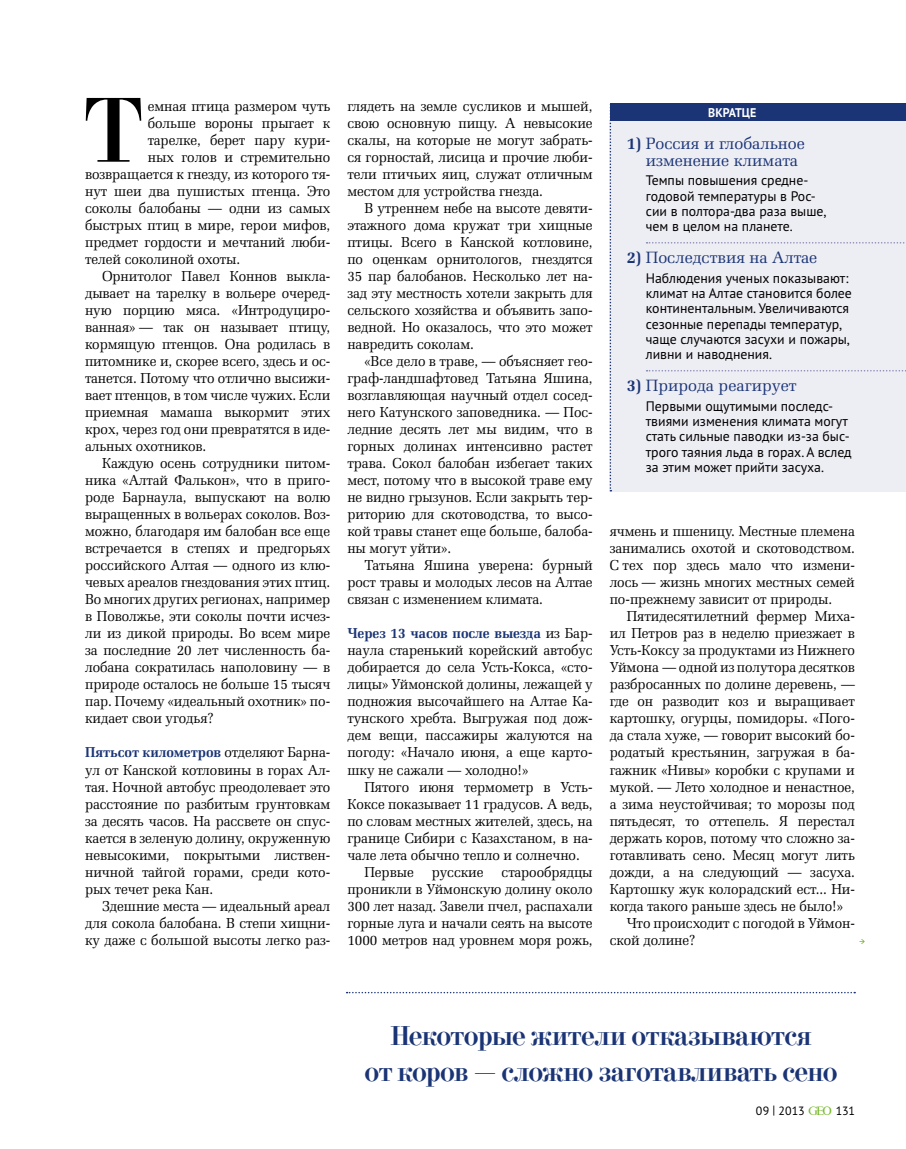
<style>
.page{position:relative;width:906px;height:1149px;background:#fff}
.page>*{position:absolute;margin:0;border:0;box-sizing:border-box;transform-origin:0 0}
.t1{font:600 91.05px "Didona";color:#000;scale:.95 1}
.t2{font:600 27px/36px "Didona";letter-spacing:-.01em;color:#1a3475;text-align:center}
.t3{font:16.5px/16.5px "Zapf Elliptical 711 BT";color:#1a3475}
.t4{font:14.55px/17px "Zapf Elliptical 711 BT";letter-spacing:-.005em;color:#000;text-align:justify;scale:.95 1}
.t5{font:13.8px/15.3px "PT Sans Pro";color:#000}
.t6{font:700 12.6px "PT Sans Pro";color:#fff;scale:.95 1}
.t7{font:12px "PT Sans Pro";letter-spacing:-.005em;color:#000}
.s1{font-weight:700;color:#1a3475}
.s2{font-weight:700}
</style>
<div class="page">
<div style="left:609px;top:120px;width:297px;height:371px;background:#ededf4"></div>
<svg style="left:646px;top:242px;width:259px;height:1px"></svg>
<svg style="left:646px;top:370px;width:260px;height:1px"></svg>
<div style="left:610px;top:103px;width:296px;height:17px;background:#1a3475"></div>
<svg style="left:609px;top:104px;width:2px;height:387px"></svg>
<svg style="left:346px;top:991px;width:509px;height:2px"></svg>
<h1 class="t1" style="left:86px;top:78px;width:60px">Т</h1>
<p class="t4" style="left:148px;top:97px;width:194px">емная птица размером чуть</p>
<p class="t4" style="left:148px;top:114px;width:194px">больше вороны прыгает к</p>
<p class="t4" style="left:148px;top:131px;width:194px">тарелке, берет пару кури-</p>
<p class="t4" style="left:148px;top:148px;width:194px">ных голов и стремительно</p>
<p class="t4" style="left:85px;top:165px;width:260px">возвращается к гнезду, из которого тя-</p>
<p class="t4" style="left:85px;top:182px;width:260px">нут шеи два пушистых птенца. Это</p>
<p class="t4" style="left:85px;top:199px;width:260px">соколы балобаны — одни из самых</p>
<p class="t4" style="left:85px;top:216px;width:260px">быстрых птиц в мире, герои мифов,</p>
<p class="t4" style="left:85px;top:233px;width:260px">предмет гордости и мечтаний люби-</p>
<p class="t4" style="left:85px;top:250px;width:165px">телей соколиной охоты.</p>
<p class="t4" style="left:102px;top:267px;width:242px">Орнитолог Павел Коннов выкла-</p>
<p class="t4" style="left:85px;top:284px;width:260px">дывает на тарелку в вольере очеред-</p>
<p class="t4" style="left:85px;top:301px;width:260px">ную порцию мяса. «Интродуциро-</p>
<p class="t4" style="left:85px;top:318px;width:260px">ванная» — так он называет птицу,</p>
<p class="t4" style="left:85px;top:335px;width:260px">кормящую птенцов. Она родилась в</p>
<p class="t4" style="left:85px;top:352px;width:260px">питомнике и, скорее всего, здесь и ос-</p>
<p class="t4" style="left:85px;top:369px;width:260px">танется. Потому что отлично высижи-</p>
<p class="t4" style="left:85px;top:386px;width:260px">вает птенцов, в том числе чужих. Если</p>
<p class="t4" style="left:85px;top:403px;width:260px">приемная мамаша выкормит этих</p>
<p class="t4" style="left:85px;top:420px;width:260px">крох, через год они превратятся в иде-</p>
<p class="t4" style="left:85px;top:437px;width:129px">альных охотников.</p>
<p class="t4" style="left:102px;top:454px;width:242px">Каждую осень сотрудники питом-</p>
<p class="t4" style="left:85px;top:471px;width:260px">ника «Алтай Фалькон», что в приго-</p>
<p class="t4" style="left:85px;top:488px;width:260px">роде Барнаула, выпускают на волю</p>
<p class="t4" style="left:85px;top:505px;width:260px">выращенных в вольерах соколов. Воз-</p>
<p class="t4" style="left:85px;top:522px;width:260px">можно, благодаря им балобан все еще</p>
<p class="t4" style="left:85px;top:539px;width:260px">встречается в степях и предгорьях</p>
<p class="t4" style="left:85px;top:556px;width:260px">российского Алтая — одного из клю-</p>
<p class="t4" style="left:85px;top:573px;width:260px">чевых ареалов гнездования этих птиц.</p>
<p class="t4" style="left:85px;top:590px;width:260px">Во многих других регионах, например</p>
<p class="t4" style="left:85px;top:607px;width:260px">в Поволжье, эти соколы почти исчез-</p>
<p class="t4" style="left:85px;top:624px;width:260px">ли из дикой природы. Во всем мире</p>
<p class="t4" style="left:85px;top:641px;width:260px">за последние 20 лет численность ба-</p>
<p class="t4" style="left:85px;top:658px;width:260px">лобана сократилась наполовину — в</p>
<p class="t4" style="left:85px;top:675px;width:260px">природе осталось не больше 15 тысяч</p>
<p class="t4" style="left:85px;top:692px;width:260px">пар. Почему «идеальный охотник» по-</p>
<p class="t4" style="left:85px;top:709px;width:137px">кидает свои угодья?</p>
<p class="t4" style="left:85px;top:743px;width:260px"><span class="s1">Пятьсот километров</span> отделяют Барна&shy;ул от Канской котловины в горах Ал&shy;тая. Ночной автобус преодолевает это расстояние по разбитым грунтовкам за десять часов. На рассвете он спус&shy;кается в зеленую долину, окруженную невысокими, покрытыми листвен&shy;ничной тайгой горами, среди кото&shy;рых течет река Кан.</p>
<p class="t4" style="left:85px;top:896px;width:260px;text-indent:17px">Здешние места — идеальный ареал для сокола балобана. В степи хищни&shy;ку даже с большой высоты легко раз-</p>
<p class="t4" style="left:347px;top:97px;width:260px">глядеть на земле сусликов и мышей, свою основную пищу. А невысокие скалы, на которые не могут забрать&shy;ся горностай, лисица и прочие люби&shy;тели птичьих яиц, служат отличным местом для устройства гнезда.</p>
<p class="t4" style="left:347px;top:199px;width:260px;text-indent:17px">В утреннем небе на высоте девяти&shy;этажного дома кружат три хищные птицы. Всего в Канской котловине, по оценкам орнитологов, гнездятся 35 пар балобанов. Несколько лет на&shy;зад эту местность хотели закрыть для сельского хозяйства и объявить запо&shy;ведной. Но оказалось, что это может навредить соколам.</p>
<p class="t4" style="left:347px;top:352px;width:260px;text-indent:17px">«Все дело в траве, — объясняет гео&shy;граф-ландшафтовед Татьяна Яшина, возглавляющая научный отдел сосед&shy;него Катунского заповедника. — Пос&shy;ледние десять лет мы видим, что в горных долинах интенсивно растет трава. Сокол балобан избегает таких мест, потому что в высокой траве ему не видно грызунов. Если закрыть тер&shy;риторию для скотоводства, то высо&shy;кой травы станет еще больше, балоба&shy;ны могут уйти».</p>
<p class="t4" style="left:347px;top:556px;width:260px;text-indent:17px">Татьяна Яшина уверена: бурный рост травы и молодых лесов на Алтае связан с изменением климата.</p>
<p class="t4" style="left:347px;top:624px;width:260px"><span class="s1">Через 13 часов после выезда</span> из Бар&shy;наула старенький корейский автобус добирается до села Усть-Кокса, «сто&shy;лицы» Уймонской долины, лежащей у подножия высочайшего на Алтае Ка&shy;тунского хребта. Выгружая под дож&shy;дем вещи, пассажиры жалуются на погоду: «Начало июня, а еще карто&shy;шку не сажали — холодно!»</p>
<p class="t4" style="left:364px;top:777px;width:242px">Пятого июня термометр в Усть-</p>
<p class="t4" style="left:347px;top:794px;width:260px">Коксе показывает 11 градусов. А ведь,</p>
<p class="t4" style="left:347px;top:811px;width:260px">по словам местных жителей, здесь, на</p>
<p class="t4" style="left:347px;top:828px;width:260px">границе Сибири с Казахстаном, в на-</p>
<p class="t4" style="left:347px;top:845px;width:246px">чале лета обычно тепло и солнечно.</p>
<p class="t4" style="left:364px;top:862px;width:242px">Первые русские старообрядцы</p>
<p class="t4" style="left:347px;top:879px;width:260px">проникли в Уймонскую долину около</p>
<p class="t4" style="left:347px;top:896px;width:260px">300 лет назад. Завели пчел, распахали</p>
<p class="t4" style="left:347px;top:913px;width:260px">горные луга и начали сеять на высоте</p>
<p class="t4" style="left:347px;top:930px;width:260px">1000 метров над уровнем моря рожь,</p>
<p class="t6" style="left:708px;top:104px;width:52px">ВКРАТЦЕ</p>
<p class="t3" style="left:646px;top:135px;width:161px;text-indent:-19px"><span class="s2">1)</span> Россия и глобальное изменение климата</p>
<p class="t5" style="left:646px;top:172px;width:182px">Темпы повышения средне&shy;годовой температуры в Рос&shy;сии в полтора-два раза выше, чем в целом на планете.</p>
<p class="t3" style="left:626px;top:249px;width:192px"><span class="s2">2)</span> Последствия на Алтае</p>
<p class="t5" style="left:646px;top:270px;width:207px">Наблюдения ученых показывают: климат на Алтае становится более континентальным. Увеличиваются сезонные перепады температур, чаще случаются засухи и пожары, ливни и наводнения.</p>
<p class="t3" style="left:626px;top:377px;width:171px"><span class="s2">3)</span> Природа реагирует</p>
<p class="t5" style="left:646px;top:397px;width:207px">Первыми ощутимыми последс&shy;твиями изменения климата могут стать сильные паводки из-за быс&shy;трого таяния льда в горах. А вслед за этим может прийти засуха.</p>
<p class="t4" style="left:609px;top:522px;width:260px">ячмень и пшеницу. Местные племена занимались охотой и скотоводством.<br>С тех пор здесь мало что измени&shy;лось — жизнь многих местных семей по-прежнему зависит от природы.</p>
<p class="t4" style="left:626px;top:607px;width:242px">Пятидесятилетний фермер Миха-</p>
<p class="t4" style="left:609px;top:624px;width:260px">ил Петров раз в неделю приезжает в</p>
<p class="t4" style="left:609px;top:641px;width:260px">Усть-Коксу за продуктами из Нижнего</p>
<p class="t4" style="left:609px;top:658px;width:260px">Уймона — одной из полутора десятков</p>
<p class="t4" style="left:609px;top:675px;width:260px">разбросанных по долине деревень, —</p>
<p class="t4" style="left:609px;top:692px;width:260px">где он разводит коз и выращивает</p>
<p class="t4" style="left:609px;top:709px;width:260px">картошку, огурцы, помидоры. «Пого-</p>
<p class="t4" style="left:609px;top:726px;width:260px">да стала хуже, — говорит высокий бо-</p>
<p class="t4" style="left:609px;top:743px;width:260px">родатый крестьянин, загружая в ба-</p>
<p class="t4" style="left:609px;top:760px;width:260px">гажник «Нивы» коробки с крупами и</p>
<p class="t4" style="left:609px;top:777px;width:260px">мукой. — Лето холодное и ненастное,</p>
<p class="t4" style="left:609px;top:794px;width:260px">а зима неустойчивая; то морозы под</p>
<p class="t4" style="left:609px;top:811px;width:260px">пятьдесят, то оттепель. Я перестал</p>
<p class="t4" style="left:609px;top:828px;width:260px">держать коров, потому что сложно за-</p>
<p class="t4" style="left:609px;top:845px;width:260px">готавливать сено. Месяц могут лить</p>
<p class="t4" style="left:609px;top:862px;width:260px">дожди, а на следующий — засуха.</p>
<p class="t4" style="left:609px;top:879px;width:260px">Картошку жук колорадский ест... Ни-</p>
<p class="t4" style="left:609px;top:896px;width:247px">когда такого раньше здесь не было!»</p>
<p class="t4" style="left:626px;top:913px;width:242px">Что происходит с погодой в Уймон-</p>
<p class="t4" style="left:609px;top:930px;width:92px">ской долине?</p>
<h2 class="t2" style="left:364px;top:1017px;width:474px">Некоторые жители отказываются<br>от коров — сложно заготавливать сено</h2>
<p class="t7" style="left:756px;top:1102px;width:50px">09 | 2013</p>
<p class="t7" style="left:835px;top:1102px;width:21px">131</p>
</div>
